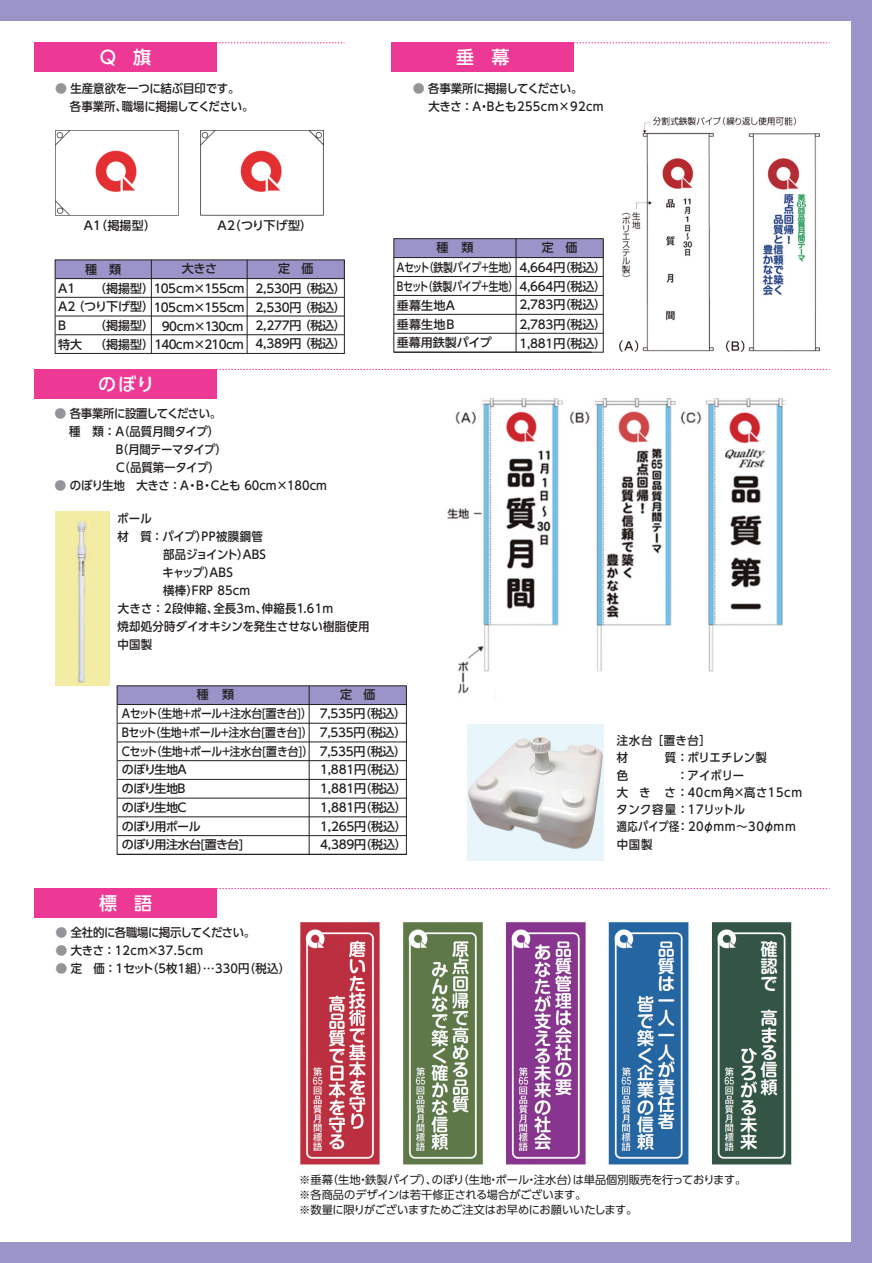
<style>
.page{position:relative;width:872px;height:1263px;background:#9a94c8}
.page>*{position:absolute;margin:0;border:0;box-sizing:border-box;transform-origin:0 0}
.t1{font:500 18px "UD Shin Go Pr 6";color:#fff}
.t2{font:500 12px/18.8px "UD Shin Go Pr 6";letter-spacing:-.02em;color:#231f20}
.t3{font:500 12px/18px "UD Shin Go Pr 6";letter-spacing:-.02em;color:#231f20;scale:.95 1}
.t4{font:500 12px/18px "UD Shin Go Pr 6";letter-spacing:.02em;color:#231f20;scale:.95 1}
.t5{font:500 12px "UD Shin Go Pr 6";letter-spacing:-.045em;color:#231f20;scale:.95 1}
.t6{font:500 12px/18.8px "UD Shin Go Pr 6";letter-spacing:-.02em;color:#231f20;scale:.9 1}
.t7{font:500 12px/18px "UD Shin Go Pr 6";color:#231f20;scale:.95 1}
.t8{font:500 12px/18.8px "UD Shin Go Pr 6";letter-spacing:-.045em;color:#231f20;scale:.9 1}
.t9{font:500 12px/19.5px "UD Shin Go Pr 6";letter-spacing:-.02em;color:#231f20;scale:.82 1}
.t10{font:500 12px/18.8px "UD Shin Go Pr 6";color:#231f20;scale:.82 1}
.t11{font:500 12px/17.2px "UD Shin Go Pr 6";letter-spacing:.06em;color:#231f20}
.t12{font:500 12px/17.2px "UD Shin Go Pr 6";letter-spacing:.03em;color:#231f20;scale:.95 1}
.t13{font:500 12px "UD Shin Go Pr 6";letter-spacing:-.06em;color:#231f20}
.t14{font:500 12px "UD Shin Go Pr 6";letter-spacing:.025em;color:#231f20;scale:.95 1}
.t15{font:500 12px "UD Shin Go Pr 6";letter-spacing:-.04em;color:#231f20}
.t16{font:500 12px/17.2px "UD Shin Go Pr 6";letter-spacing:.04em;color:#231f20;scale:.85 1}
.t17{font:11.25px/15px "UD Shin Go Pr 6";letter-spacing:-.015em;color:#231f20}
.s1{color:#939598}
</style>
<div class="page">
<div style="left:0;top:21px;width:850px;height:1221px;background:#fff"></div>
<div style="left:394px;top:239px;width:209px;height:19px;background:#9a94c8"></div>
<div style="left:55px;top:260px;width:289px;height:19px;background:#9a94c8"></div>
<div style="left:117px;top:686px;width:289px;height:19px;background:#9a94c8"></div>
<div style="left:34px;top:42px;width:183px;height:30px;background:#ed3896"></div>
<img style="left:55px;top:131px;width:124px;height:84px">
<img style="left:200px;top:131px;width:123px;height:84px">
<div style="left:55px;top:260px;width:289px;height:94px;border:1px solid #231f20"></div>
<hr style="left:56px;top:278px;width:288px;height:1px;background:#231f20">
<hr style="left:56px;top:297px;width:288px;height:1px;background:#231f20">
<hr style="left:56px;top:316px;width:288px;height:1px;background:#231f20">
<hr style="left:56px;top:334px;width:288px;height:1px;background:#231f20">
<hr style="left:151px;top:260px;width:1px;height:93px;background:#231f20">
<hr style="left:247px;top:260px;width:1px;height:93px;background:#231f20">
<div style="left:391px;top:43px;width:183px;height:29px;background:#ed3896"></div>
<div style="left:34px;top:369px;width:183px;height:30px;background:#ed3896"></div>
<div style="left:393px;top:238px;width:210px;height:114px;border:1px solid #231f20"></div>
<hr style="left:394px;top:276px;width:209px;height:1px;background:#231f20">
<hr style="left:394px;top:295px;width:209px;height:1px;background:#231f20">
<hr style="left:394px;top:314px;width:209px;height:1px;background:#231f20">
<hr style="left:394px;top:352px;width:198px;height:1px;background:#231f20">
<hr style="left:394px;top:257px;width:209px;height:1px;background:#231f20">
<hr style="left:516px;top:239px;width:1px;height:113px;background:#231f20">
<hr style="left:394px;top:333px;width:209px;height:1px;background:#231f20">
<img style="left:467px;top:725px;width:136px;height:136px">
<hr style="left:118px;top:704px;width:288px;height:1px;background:#231f20">
<hr style="left:118px;top:723px;width:288px;height:1px;background:#231f20">
<hr style="left:118px;top:742px;width:288px;height:1px;background:#231f20">
<hr style="left:118px;top:760px;width:288px;height:1px;background:#231f20">
<hr style="left:309px;top:686px;width:1px;height:168px;background:#231f20">
<hr style="left:118px;top:798px;width:288px;height:1px;background:#231f20">
<hr style="left:118px;top:835px;width:288px;height:1px;background:#231f20">
<hr style="left:118px;top:816px;width:288px;height:1px;background:#231f20">
<hr style="left:118px;top:854px;width:288px;height:1px;background:#231f20">
<hr style="left:118px;top:779px;width:288px;height:1px;background:#231f20">
<img style="left:55px;top:512px;width:54px;height:174px">
<svg style="left:217px;top:888px;width:612px;height:1px"></svg>
<div style="left:34px;top:888px;width:183px;height:30px;background:#ed3896"></div>
<svg style="left:217px;top:369px;width:612px;height:1px"></svg>
<svg style="left:574px;top:42px;width:255px;height:1px"></svg>
<svg style="left:217px;top:42px;width:128px;height:1px"></svg>
<img style="left:300px;top:922px;width:492px;height:243px">
<img style="left:447px;top:398px;width:339px;height:300px">
<img style="left:619px;top:117px;width:200px;height:235px">
<h1 class="t1" style="left:100px;top:43px;width:53px">Q　旗</h1>
<h1 class="t1" style="left:456px;top:43px;width:55px">垂　幕</h1>
<p class="t3" style="left:122px;top:80px;width:140px;text-indent:-67px"><span class="s1">●</span> 生産意欲を一つに結ぶ目印です。職場に掲揚してください。</p>
<p class="t3" style="left:70px;top:98px;width:61px">各事業所、</p>
<p class="t7" style="left:487px;top:80px;width:124px;text-indent:-74px"><span class="s1">●</span> 各事業所に掲揚してください。<br>Bとも255cm×92cm</p>
<p class="t3" style="left:428px;top:98px;width:66px">大きさ：・A</p>
<p class="t2" style="left:84px;top:216px;width:74px">A （1 掲揚型）</p>
<p class="t2" style="left:217px;top:216px;width:96px">A （2 つり下げ型(</p>
<p class="t2" style="left:182px;top:259px;width:37px">大きさ</p>
<p class="t2" style="left:94px;top:259px;width:152px;text-indent:-9px">種　類<br>（掲揚型(105cm×155cm</p>
<p class="t2" style="left:58px;top:278px;width:188px;line-height:19.4px">A1<br>A （2 つり下げ型(105cm×155cm</p>
<p class="t2" style="left:94px;top:316px;width:61px">（掲揚型(</p>
<p class="t2" style="left:58px;top:316px;width:9px">B</p>
<p class="t15" style="left:162px;top:317px;width:83px">90cm×130cm</p>
<p class="t2" style="left:58px;top:335px;width:25px">特大</p>
<p class="t13" style="left:94px;top:334px;width:151px">（掲揚型(140cm×210cm</p>
<p class="t2" style="left:299px;top:259px;width:49px;line-height:19.5px;text-indent:-21px">定　価<br>（税込(</p>
<p class="t2" style="left:299px;top:278px;width:49px;line-height:19.5px;text-indent:-43px">2,530円<br>（税込(</p>
<p class="t2" style="left:299px;top:298px;width:49px;line-height:18px;text-indent:-43px">2,530円<br>（税込(</p>
<p class="t2" style="left:299px;top:316px;width:49px;line-height:18px;text-indent:-43px">2,277円<br>（税込(</p>
<p class="t2" style="left:255px;top:334px;width:47px">4,389円</p>
<h1 class="t1" style="left:98px;top:370px;width:58px">のぼり</h1>
<p class="t5" style="left:55px;top:403px;width:177px"><span class="s1">●</span> 各事業所に設置してください。</p>
<p class="t3" style="left:69px;top:422px;width:160px">種　類：（A 品質月間タイプ(</p>
<p class="t5" style="left:116px;top:439px;width:119px">（B 月間テーマタイプ(</p>
<p class="t3" style="left:116px;top:458px;width:111px">（C 品質第一タイプ(</p>
<p class="t7" style="left:211px;top:476px;width:124px">Cとも 60cm×180cm</p>
<p class="t3" style="left:55px;top:476px;width:153px"><span class="s1">●</span> のぼり生地　大きさ：・A</p>
<p class="t3" style="left:196px;top:476px;width:19px">・B</p>
<p class="t3" style="left:117px;top:509px;width:38px">ポール</p>
<p class="t3" style="left:163px;top:527px;width:110px;text-indent:-46px">材　質：パイプ）<br>部品ジョイント ABS</p>
<p class="t3" style="left:201px;top:527px;width:66px">PP被膜鋼管</p>
<p class="t2" style="left:237px;top:544px;width:13px">）</p>
<p class="t4" style="left:192px;top:563px;width:63px;text-indent:-29px">キャップ）<br>FRP 85cm</p>
<p class="t3" style="left:210px;top:563px;width:26px">ABS</p>
<p class="t3" style="left:163px;top:581px;width:39px">横棒）</p>
<p class="t4" style="left:117px;top:599px;width:267px">大きさ：2段伸縮、<br>焼却処分時ダイオキシンを発生させない樹脂使用中国製</p>
<p class="t3" style="left:262px;top:599px;width:77px">伸縮長1.61m</p>
<p class="t3" style="left:213px;top:599px;width:58px">全長3m、</p>
<p class="t2" style="left:542px;top:238px;width:37px">定　価</p>
<p class="t2" style="left:424px;top:238px;width:184px;line-height:19.5px;text-indent:13px">種　類<br>（鉄製パイプ+生地( 4,664 （円税込(</p>
<p class="t9" style="left:423px;top:257px;width:225px;text-indent:-26px">Aセット<br>（鉄製パイプ+生地(4,664 （円税込(</p>
<p class="t10" style="left:397px;top:277px;width:117px">Bセット<br>垂幕生地A<br>垂幕生地B<br>垂幕用鉄製パイプ</p>
<p class="t2" style="left:519px;top:295px;width:88px;line-height:19.4px;text-align:justify">2,783 （円税込( 2,783 （円税込( 1,881 （円税込(</p>
<p class="t2" style="left:151px;top:685px;width:162px;text-indent:46px">種　類<br>（生地+ポール+注水台[置き台 ([</p>
<p class="t6" style="left:150px;top:704px;width:182px;text-indent:-28px">Aセット<br>（生地+ポール+注水台[置き台 ([</p>
<p class="t6" style="left:151px;top:723px;width:182px;text-indent:-29px">Bセット<br>（生地+ポール+注水台[置き台 ([</p>
<p class="t8" style="left:122px;top:741px;width:136px">Cセット<br>のぼり生地A<br>のぼり生地B<br>のぼり生地C<br>のぼり用ポール<br>のぼり用注水台[置き台[</p>
<p class="t2" style="left:320px;top:685px;width:89px;text-indent:20px">定　価<br>7,535 （円税込(<br>7,535 （円税込(<br>7,535 （円税込(<br>1,881 （円税込(<br>1,881 （円税込(<br>1,881 （円税込(<br>1,265 （円税込(<br>4,389 （円税込(</p>
<h1 class="t1" style="left:99px;top:889px;width:55px">標　語</h1>
<p class="t5" style="left:56px;top:923px;width:212px"><span class="s1">●</span> 全社的に各職場に掲示してください。</p>
<p class="t4" style="left:147px;top:941px;width:153px;text-indent:-91px"><span class="s1">●</span> 大きさ：12cm×37.5cm<br>（5枚1組）…330 （円税込(</p>
<p class="t3" style="left:56px;top:959px;width:105px"><span class="s1">●</span> 定　価：1セット</p>
<p class="t12" style="left:665px;top:732px;width:109px;text-indent:-48px">注水台［置き台[<br>質：ポリエチレン製</p>
<p class="t3" style="left:617px;top:748px;width:14px">材</p>
<p class="t11" style="left:664px;top:766px;width:139px;text-indent:12px">：アイボリー<br>さ：40cm角×高さ15cm</p>
<p class="t3" style="left:617px;top:783px;width:14px">大</p>
<p class="t14" style="left:616px;top:800px;width:137px">タンク容量：17リットル</p>
<p class="t2" style="left:677px;top:817px;width:120px">：20φmm～30φmm</p>
<p class="t3" style="left:639px;top:783px;width:13px">き</p>
<p class="t16" style="left:617px;top:818px;width:75px">適応パイプ径中国製</p>
<p class="t17" style="left:327px;top:1171px;width:112px">（生地鉄製パイプ）、</p>
<p class="t17" style="left:432px;top:1171px;width:34px">のぼり</p>
<p class="t17" style="left:572px;top:1171px;width:175px">は単品個別販売を行っております。</p>
<p class="t17" style="left:457px;top:1171px;width:123px">（生地ポール注水台）</p>
<p class="t17" style="left:299px;top:1171px;width:340px">※垂幕<br>※各商品のデザインは若干修正される場合がございます。<br>※数量に限りがございますためご注文はお早めにお願いいたします。</p>
<p class="t17" style="left:357px;top:1171px;width:13px">・</p>
<p class="t17" style="left:488px;top:1171px;width:13px">・</p>
<p class="t17" style="left:526px;top:1171px;width:13px">・</p>
</div>
